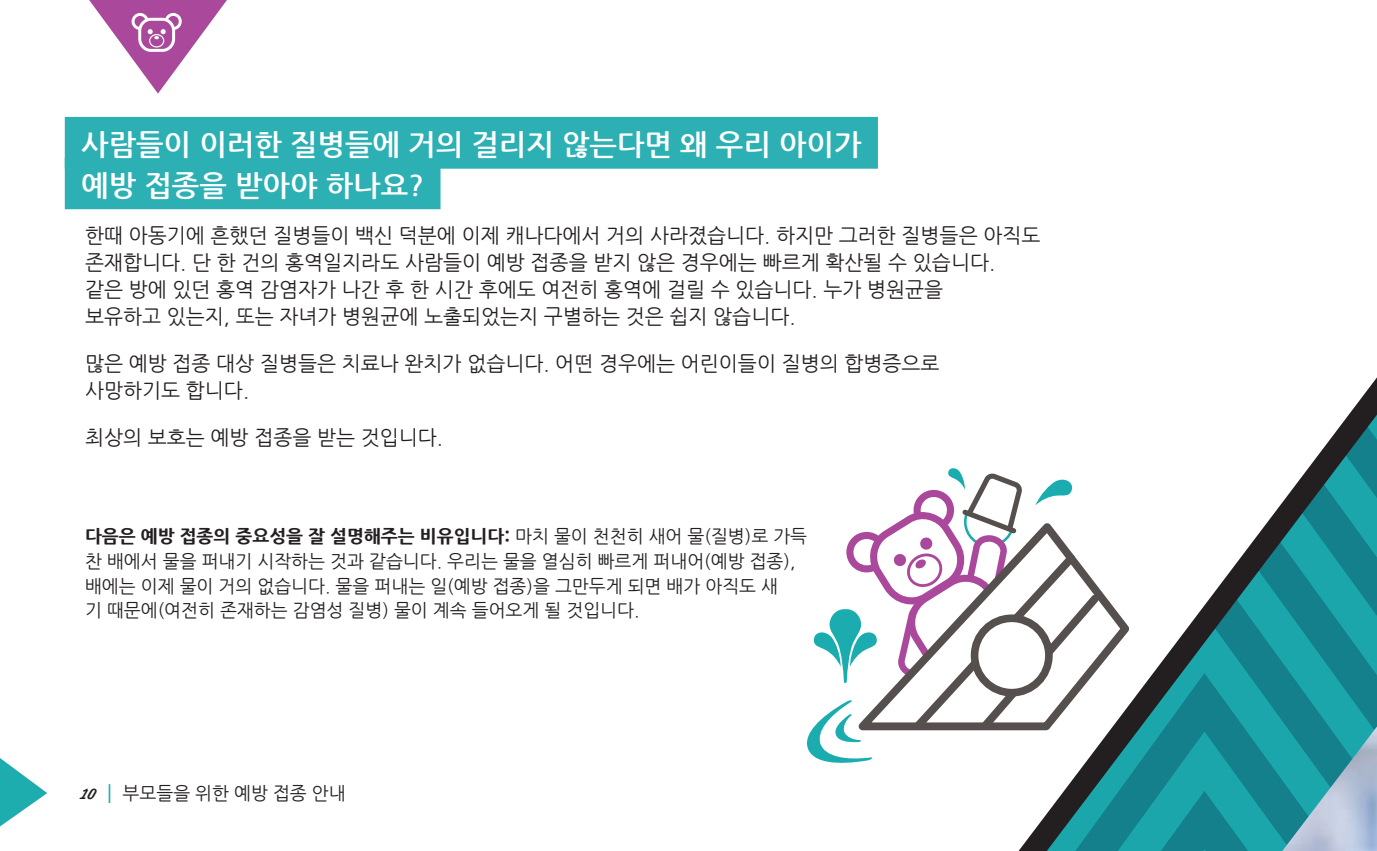
<style>
.page{position:relative;width:1377px;height:851px;background:#fff}
.page>*{position:absolute;margin:0;border:0;box-sizing:border-box;transform-origin:0 0}
.t1{font:700 29.25px/40.5px "Nanum Gothic";color:#fff}
.t2{font:20.25px/27px "Nanum Gothic";color:#231f20}
.BodyCopy{font:18px/24.8px "Nanum Gothic";color:#231f20}
.s1{font-weight:800}
.s2{font-family:"Wisdom Script AI";font-size:20.25px}
.s3{font-family:"Archer";font-weight:600;font-size:20.25px;color:#1babaf}
</style>
<div class="page">
<div style="left:65px;top:117px;width:813px;height:52px;background:#2cb0b3"></div>
<div style="left:65px;top:157px;width:376px;height:52px;background:#2cb0b3"></div>
<svg style="left:1310px;top:377px;width:67px;height:89px"></svg>
<svg style="left:807px;top:466px;width:570px;height:384px"></svg>
<div style="left:975px;top:618px;width:74px;height:74px;background:#fff;border-radius:50%"></div>
<div style="left:971px;top:614px;width:82px;height:82px;border:8px solid #554f4d;border-radius:50%"></div>
<svg style="left:0;top:758px;width:47px;height:69px"></svg>
<svg style="left:89px;top:0;width:138px;height:93px"></svg>
<h2 class="t1" style="left:81px;top:125px;width:782px">사람들이 이러한 질병들에 거의 걸리지 않는다면 왜 우리 아이가 예방 접종을 받아야 하나요?</h2>
<p class="t2" style="left:85px;top:222px;width:957px">한때 아동기에 흔했던 질병들이 백신 덕분에 이제 캐나다에서 거의 사라졌습니다. 하지만 그러한 질병들은 아직도 존재합니다. 단 한 건의 홍역일지라도 사람들이 예방 접종을 받지 않은 경우에는 빠르게 확산될 수 있습니다.<br>같은 방에 있던 홍역 감염자가 나간 후 한 시간 후에도 여전히 홍역에 걸릴 수 있습니다. 누가 병원균을<br>보유하고 있는지, 또는 자녀가 병원균에 노출되었는지 구별하는 것은 쉽지 않습니다.</p>
<p class="t2" style="left:85px;top:350px;width:856px">많은 예방 접종 대상 질병들은 치료나 완치가 없습니다. 어떤 경우에는 어린이들이 질병의 합병증으로 사망하기도 합니다.</p>
<p class="t2" style="left:85px;top:425px;width:360px">최상의 보호는 예방 접종을 받는 것입니다.</p>
<p class="BodyCopy" style="left:85px;top:524px;width:724px"><span class="s1">다음은 예방 접종의 중요성을 잘 설명해주는 비유입니다:</span> 마치 물이 천천히 새어 물(질병)로 가득 찬 배에서 물을 퍼내기 시작하는 것과 같습니다. 우리는 물을 열심히 빠르게 퍼내어(예방 접종), 배에는 이제 물이 거의 없습니다. 물을 퍼내는 일(예방 접종)을 그만두게 되면 배가 아직도 새<br>기 때문에(여전히 존재하는 감염성 질병) 물이 계속 들어오게 될 것입니다.</p>
<p class="BodyCopy" style="left:81px;top:781px;width:266px"><span class="s2">10</span> <span class="s3">|</span> 부모들을 위한 예방 접종 안내</p>
</div>
